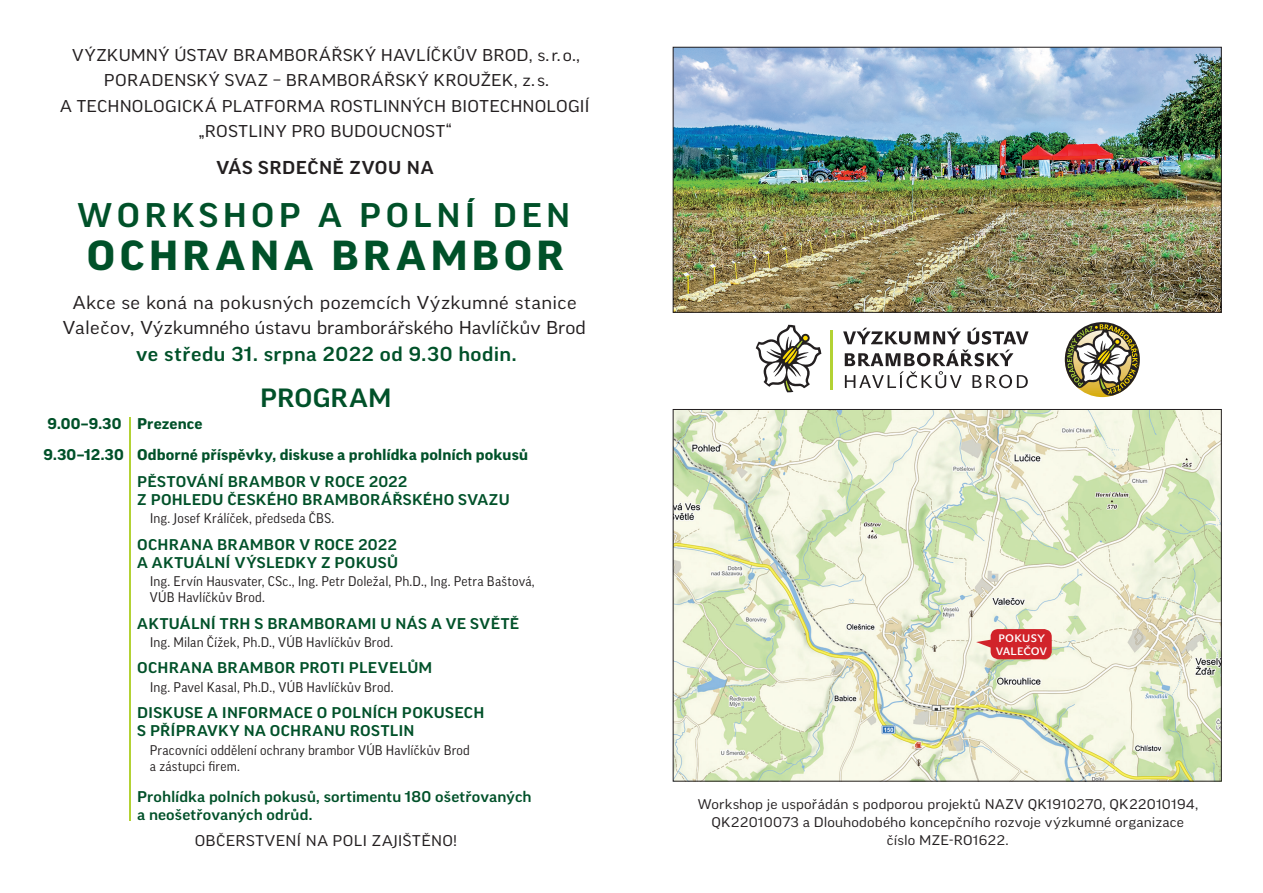
<style>
.page{position:relative;width:1263px;height:893px;background:#fff}
.page>*{position:absolute;margin:0;border:0;box-sizing:border-box;transform-origin:0 0}
.t1{font:700 expanded 40.5px "Good Pro";letter-spacing:.11em;color:#005129}
.t2{font:500 expanded 33px "Good Pro";letter-spacing:.13em;color:#005129}
.t3{font:500 expanded 25.5px "Good Pro";letter-spacing:.005em;color:#005129}
.t4{font:500 expanded 19.5px "Good Pro";letter-spacing:.025em;color:#005129}
.t5{font:expanded 18px/25.5px "Good Pro";letter-spacing:.01em;color:#231f20;text-align:center}
.t6{font:500 expanded 18px "Good Pro";letter-spacing:.025em;color:#231f20}
.t7{font:expanded 16.5px/25.5px "Good Pro";letter-spacing:.015em;color:#231f20;text-align:center}
.bod{font:500 expanded 15px/18px "Good Pro";letter-spacing:.015em;color:#005129}
.t8{font:700 expanded 15px "Good Pro";letter-spacing:.005em;color:#005129}
.t9{font:expanded 15px "Good Pro";letter-spacing:.02em;color:#231f20}
.PŘED{font:13.5px/16.2px "Good Pro";letter-spacing:.015em;color:#231f20}
.t10{font:expanded 13.5px/18px "Good Pro";letter-spacing:.01em;color:#231f20;text-align:center}
.t11{font:10.65px/12.9px "John Sans Medium Pro";letter-spacing:.025em;color:#fff}
</style>
<div class="page">
<hr style="left:129px;top:417px;width:2px;height:404px;background:#b3d234">
<img style="left:675px;top:411px;width:544px;height:368px">
<img style="left:675px;top:49px;width:544px;height:262px">
<div style="left:673px;top:47px;width:548px;height:266px;border:1px solid #231f20"></div>
<svg style="left:976px;top:629px;width:76px;height:30px"></svg>
<svg style="left:756px;top:325px;width:65px;height:67px"></svg>
<hr style="left:830px;top:331px;width:3px;height:59px;background:#b3d234">
<svg style="left:843px;top:328px;width:185px;height:60px"></svg>
<svg style="left:1065px;top:322px;width:75px;height:75px"></svg>
<p class="t7" style="left:72px;top:42px;width:509px">VÝZKUMNÝ ÚSTAV BRAMBORÁŘSKÝ HAVLÍČKŮV BROD, s. r.o.,</p>
<p class="t7" style="left:60px;top:67px;width:531px">PORADENSKÝ SVAZ – BRAMBORÁŘSKÝ KROUŽEK, z.s.<br>A TECHNOLOGICKÁ PLATFORMA ROSTLINNÝCH BIOTECHNOLOGIÍ „ROSTLINY PRO BUDOUCNOST“</p>
<p class="t6" style="left:216px;top:157px;width:219px">VÁS SRDEČNĚ ZVOU NA</p>
<p class="t2" style="left:77px;top:196px;width:495px">WORKSHOP A POLNÍ DEN</p>
<p class="t1" style="left:87px;top:233px;width:479px">OCHRANA BRAMBOR</p>
<p class="t5" style="left:63px;top:289px;width:525px">Akce se koná na pokusných pozemcích Výzkumné stanice<br>Valečov, Výzkumného ústavu bramborářského Havlíčkův Brod</p>
<p class="t4" style="left:136px;top:343px;width:382px">ve středu 31. srpna 2022 od 9.30 hodin.</p>
<p class="t3" style="left:260px;top:383px;width:133px">PROGRAM</p>
<p class="t8" style="left:48px;top:416px;width:156px">9.00–9.30 Prezence</p>
<p class="t8" style="left:44px;top:446px;width:486px">9.30–12.30 Odborné příspěvky, diskuse a prohlídka polních pokusů</p>
<p class="bod" style="left:137px;top:472px;width:374px">PĚSTOVÁNÍ BRAMBOR V ROCE 2022<br>Z POHLEDU ČESKÉHO BRAMBORÁŘSKÉHO SVAZU</p>
<p class="PŘED" style="left:150px;top:510px;width:186px">Ing. Josef Králíček, předseda ČBS.</p>
<p class="bod" style="left:137px;top:535px;width:262px">OCHRANA BRAMBOR V ROCE 2022<br>A AKTUÁLNÍ VÝSLEDKY Z POKUSŮ</p>
<p class="PŘED" style="left:150px;top:573px;width:386px">Ing. Ervín Hausvater, CSc., Ing. Petr Doležal, Ph.D., Ing. Petra Baštová,<br>VÚB Havlíčkův Brod.</p>
<p class="bod" style="left:137px;top:614px;width:383px">AKTUÁLNÍ TRH S BRAMBORAMI U NÁS A VE SVĚTĚ</p>
<p class="PŘED" style="left:150px;top:634px;width:245px">Ing. Milan Čížek, Ph.D., VÚB Havlíčkův Brod.</p>
<p class="bod" style="left:137px;top:659px;width:297px">OCHRANA BRAMBOR PROTI PLEVELŮM</p>
<p class="PŘED" style="left:150px;top:679px;width:245px">Ing. Pavel Kasal, Ph.D., VÚB Havlíčkův Brod.</p>
<p class="bod" style="left:137px;top:704px;width:349px">DISKUSE A INFORMACE O POLNÍCH POKUSECH<br>S PŘÍPRAVKY NA OCHRANU ROSTLIN</p>
<p class="PŘED" style="left:150px;top:742px;width:322px">Pracovníci oddělení ochrany brambor VÚB Havlíčkův Brod a zástupci firem.</p>
<p class="bod" style="left:137px;top:787px;width:396px">Prohlídka polních pokusů, sortimentu 180 ošetřovaných a neošetřovaných odrůd.</p>
<p class="t9" style="left:195px;top:832px;width:264px">OBČERSTVENÍ NA POLI ZAJIŠTĚNO!</p>
<p class="t11" style="left:996px;top:632px;width:52px">POKUSY<br>VALEČOV</p>
<p class="t10" style="left:697px;top:795px;width:502px">Workshop je uspořádán s podporou projektů NAZV QK1910270, QK22010194,<br>QK22010073 a Dlouhodobého koncepčního rozvoje výzkumné organizace číslo MZE-RO1622.</p>
</div>
